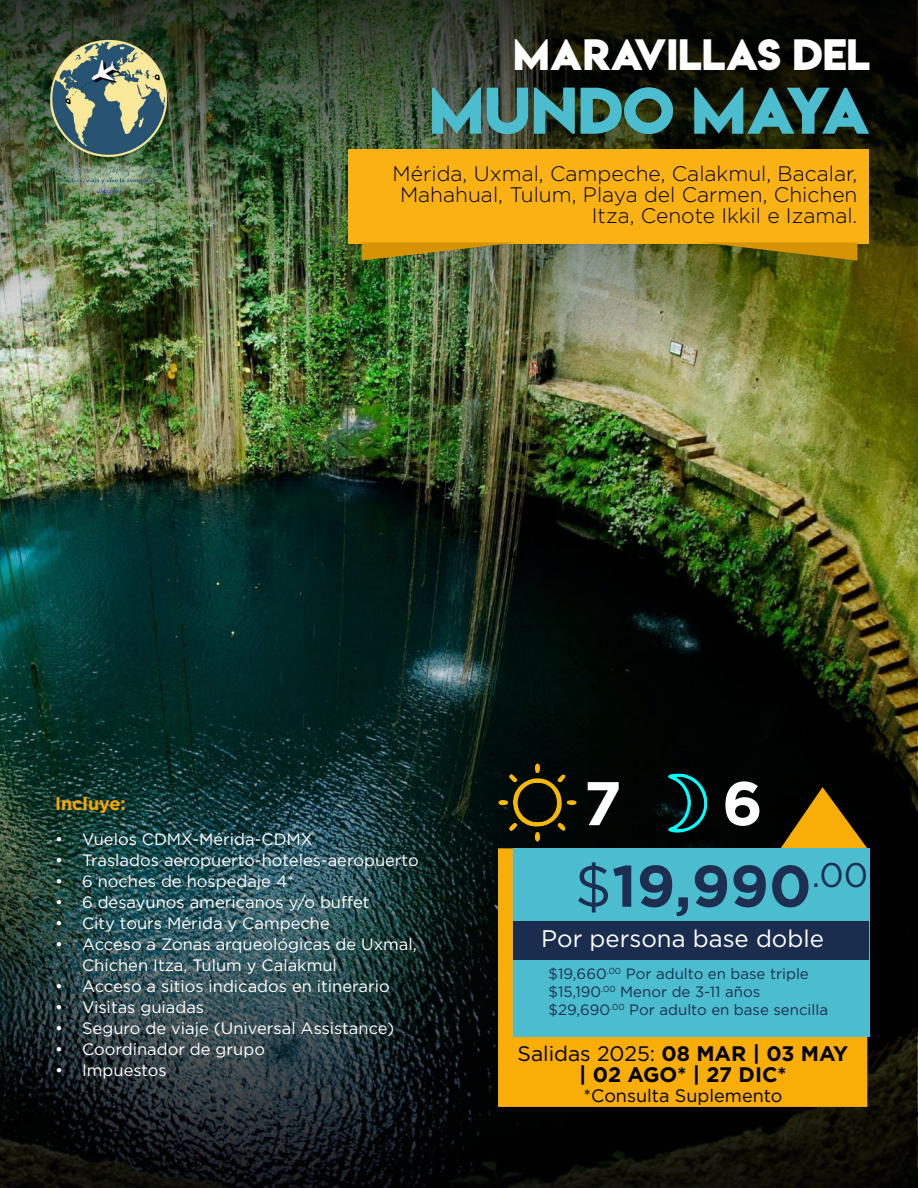
<style>
.page{position:relative;width:918px;height:1188px;background:#fff}
.page>*{position:absolute;margin:0;border:0;box-sizing:border-box;transform-origin:0 0}
.t1{font:700 61.5px "Gotham Pro";color:#fff}
.t2{font:700 58.5px "Gotham Pro";color:#1d2e51}
.t3{font:58.5px "Lemon Milkbold";color:#4bbdce}
.t4{font:39px "Lemon Milkbold";color:#fff}
.t5{font:24px "Gotham Pro";color:#fff}
.t6{font:300 21px/21px "Gotham Pro";color:#000;text-align:right}
.t7{font:700 21px/21px "Gotham Pro";letter-spacing:-.005em;color:#000;text-align:center}
.t8{font:18px "Gotham Pro";color:#000}
.t9{font:700 18px "Gotham Pro";color:#f7a702}
.t10{font:16.5px/21px "Gotham Pro";color:#fff}
.t11{font:15px "Gotham Pro";color:#1d2e51}
.s1{font-weight:400}
</style>
<div class="page">
<img style="left:0;top:0;width:918px;height:1188px">
<img style="left:1px;top:624px;width:916px;height:563px">
<img style="left:1px;top:0;width:916px;height:352px">
<div style="left:348px;top:149px;width:521px;height:94px;background:#f9b114"></div>
<img style="left:362px;top:242px;width:155px;height:19px">
<svg style="left:702px;top:242px;width:155px;height:19px;background:#91740a"></svg>
<svg style="left:498px;top:787px;width:369px;height:320px;background:#ab7906"></svg>
<div style="left:514px;top:848px;width:356px;height:189px;background:#4bbdce"></div>
<div style="left:514px;top:921px;width:355px;height:38px;background:#1b2d4f"></div>
<svg style="left:498px;top:763px;width:79px;height:79px;background:#242206"></svg>
<img style="left:707px;top:773px;width:1px;height:60px">
<svg style="left:669px;top:773px;width:38px;height:60px;background:#014242"></svg>
<img style="left:26px;top:37px;width:160px;height:160px">
<p class="t9" style="left:55px;top:793px;width:72px">Incluye:</p>
<p class="t4" style="left:513px;top:26px;width:359px">MARAVILLAS DEL</p>
<p class="t3" style="left:429px;top:69px;width:443px">MUNDO MAYA</p>
<p class="t6" style="left:393px;top:164px;width:466px">Mérida, Uxmal, Campeche, Calakmul, Bacalar,<br>Mahahual, Tulum, Playa del Carmen, Chichen<br>Itza, Cenote Ikkil e Izamal.</p>
<p class="t1" style="left:583px;top:768px;width:40px">7</p>
<p class="t1" style="left:722px;top:768px;width:42px">6</p>
<p class="t10" style="left:55px;top:829px;width:259px">• Vuelos CDMX-Mérida-CDMX</p>
<p class="t10" style="left:55px;top:850px;width:365px">• Traslados aeropuerto-hoteles-aeropuerto</p>
<p class="t10" style="left:55px;top:871px;width:241px">• 6 noches de hospedaje 4*</p>
<p class="t10" style="left:55px;top:892px;width:316px">• 6 desayunos americanos y/o buffet</p>
<p class="t10" style="left:55px;top:913px;width:276px">• City tours Mérida y Campeche</p>
<p class="t10" style="left:82px;top:934px;width:336px;text-indent:-27px">• Acceso a Zonas arqueológicas de Uxmal,<br>Chichen Itza, Tulum y Calakmul</p>
<p class="t10" style="left:55px;top:976px;width:336px">• Acceso a sitios indicados en itinerario</p>
<p class="t10" style="left:55px;top:997px;width:151px">• Visitas guiadas</p>
<p class="t10" style="left:55px;top:1018px;width:341px">• Seguro de viaje (Universal Assistance)</p>
<p class="t10" style="left:55px;top:1039px;width:212px">• Coordinador de grupo</p>
<p class="t10" style="left:55px;top:1060px;width:113px">• Impuestos</p>
<p class="t2" style="left:575px;top:852px;width:295px"><span class="s1">$</span>19,990<sup>.00</sup></p>
<p class="t5" style="left:541px;top:925px;width:284px">Por persona base doble</p>
<p class="t11" style="left:549px;top:966px;width:262px">$19,660<sup>.00</sup> Por adulto en base triple</p>
<p class="t11" style="left:549px;top:984px;width:213px">$15,190<sup>.00</sup> Menor de 3-11 años</p>
<p class="t11" style="left:549px;top:1002px;width:281px">$29,690<sup>.00</sup> Por adulto en base sencilla</p>
<p class="t7" style="left:518px;top:1043px;width:332px"><span class="s1">Salidas 2025:</span> 08 MAR | 03 MAY | 02 AGO* | 27 DIC*</p>
<p class="t8" style="left:584px;top:1086px;width:200px">*Consulta Suplemento</p>
</div>
